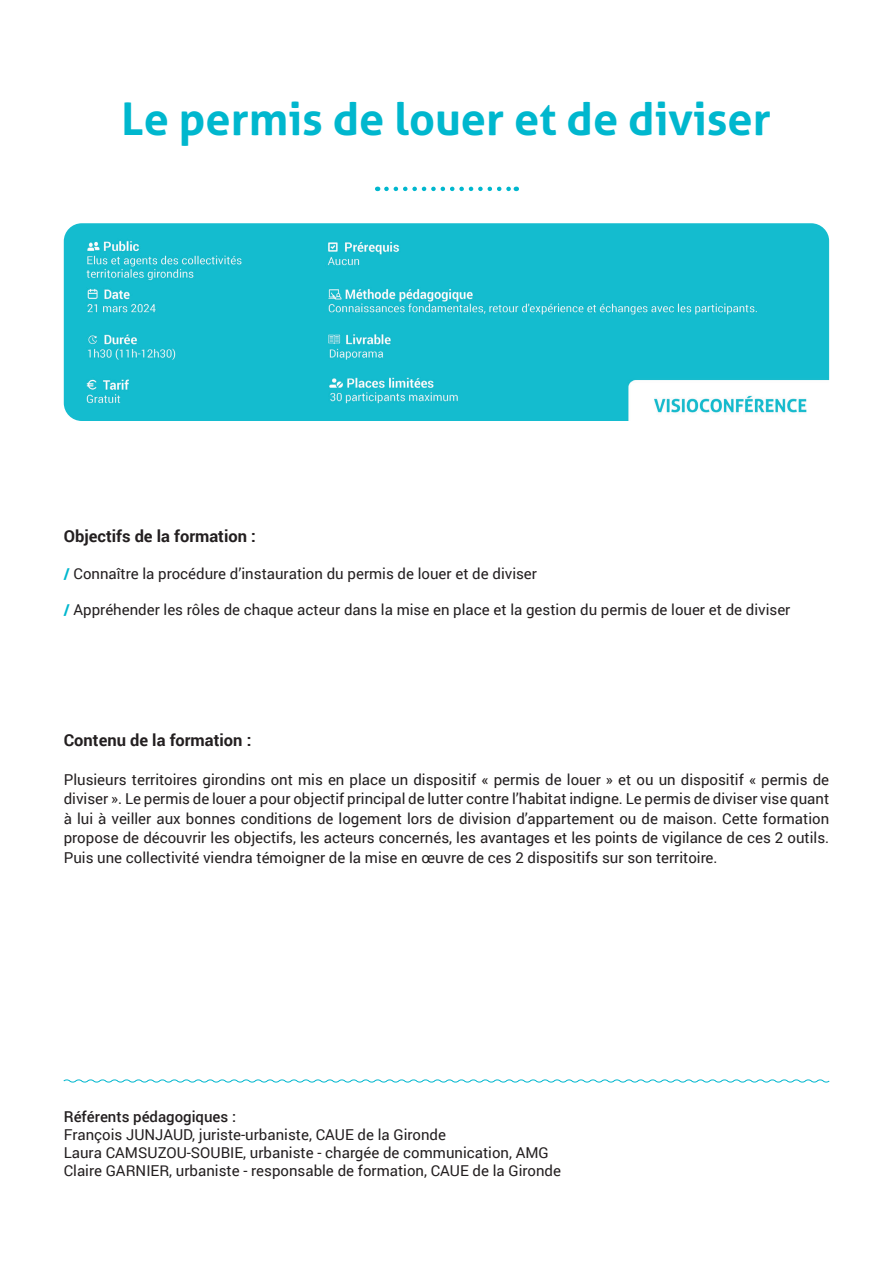
<style>
.page{position:relative;width:893px;height:1263px;background:#fff}
.page>*{position:absolute;margin:0;border:0;box-sizing:border-box;transform-origin:0 0}
.t1{font:700 45px "Aller";color:#00b7ce}
.t2{font:700 16.5px "Roboto";color:#231f20}
.t3{font:15px/19.5px "Roboto";color:#231f20;text-align:justify}
.t4{font:500 15px "Roboto";color:#231f20}
.s1{font-weight:700;color:#00b7ce}
</style>
<div class="page">
<svg style="left:386px;top:187px;width:131px;height:4px"></svg>
<svg style="left:63px;top:1079px;width:767px;height:4px"></svg>
<img style="left:64px;top:223px;width:765px;height:198px">
<h1 class="t1" style="left:122px;top:91px;width:651px">Le permis de louer et de diviser</h1>
<p class="t2" style="left:64px;top:524px;width:194px">Objectifs de la formation :</p>
<p class="t3" style="left:64px;top:564px;width:475px"><span class="s1">/</span> Connaître la procédure d’instauration du permis de louer et de diviser</p>
<p class="t3" style="left:64px;top:600px;width:728px"><span class="s1">/</span> Appréhender les rôles de chaque acteur dans la mise en place et la gestion du permis de louer et de diviser</p>
<p class="t2" style="left:64px;top:728px;width:189px">Contenu de la formation :</p>
<p class="t3" style="left:64px;top:769px;width:767px">Plusieurs territoires girondins ont mis en place un dispositif « permis de louer » et ou un dispositif « permis de diviser ». Le permis de louer a pour objectif principal de lutter contre l’habitat indigne. Le permis de diviser vise quant à lui à veiller aux bonnes conditions de logement lors de division d’appartement ou de maison. Cette formation propose de découvrir les objectifs, les acteurs concernés, les avantages et les points de vigilance de ces 2 outils.<br>Puis une collectivité viendra témoigner de la mise en œuvre de ces 2 dispositifs sur son territoire.</p>
<p class="t4" style="left:64px;top:1106px;width:174px">Référents pédagogiques :</p>
<p class="t3" style="left:64px;top:1125px;width:499px;line-height:18px;text-align:left">François JUNJAUD, juriste-urbaniste, CAUE de la Gironde<br>Laura CAMSUZOU-SOUBIE, urbaniste - chargée de communication, AMG<br>Claire GARNIER, urbaniste - responsable de formation, CAUE de la Gironde</p>
</div>
